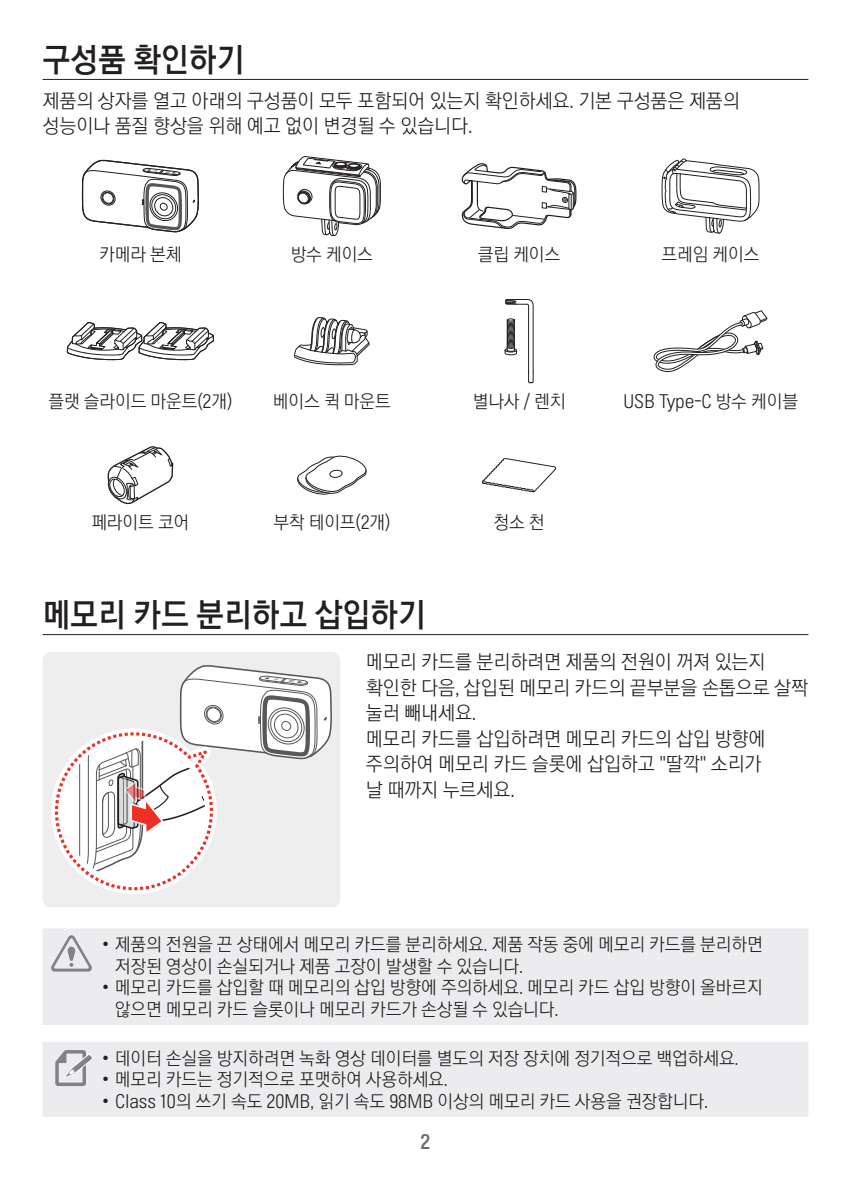
<style>
.page{position:relative;width:851px;height:1191px;background:#fff}
.page>*{position:absolute;margin:0;border:0;box-sizing:border-box;transform-origin:0 0}
.t1{font:33px "Inavi Rix Go B";letter-spacing:-.01em;color:#231f20;scale:.95 1}
.t2{font:19.5px/25.5px "Inavi Rix Go L";letter-spacing:-.01em;color:#231f20}
.t3{font:19.5px "Inavi Rix Go EB";color:#6c6d70}
.t4{font:18px/21.6px "Inavi Rix Go L";letter-spacing:-.01em;color:#231f20}
</style>
<div class="page">
<hr style="left:43px;top:79px;width:765px;height:1px;background:#231f20">
<hr style="left:43px;top:634px;width:765px;height:1px;background:#231f20">
<svg style="left:82px;top:160px;width:117px;height:72px"></svg>
<div style="left:151px;top:194px;width:25px;height:26px;border:1px solid #231f20;border-radius:12px"></div>
<div style="left:154px;top:197px;width:19px;height:20px;border:1px solid #231f20;border-radius:50%"></div>
<div style="left:160px;top:203px;width:7px;height:8px;border:1px solid #231f20;border-radius:50%"></div>
<svg style="left:283px;top:156px;width:98px;height:80px"></svg>
<svg style="left:461px;top:163px;width:115px;height:66px"></svg>
<svg style="left:661px;top:159px;width:98px;height:74px"></svg>
<svg style="left:67px;top:322px;width:147px;height:38px"></svg>
<svg style="left:294px;top:317px;width:75px;height:48px"></svg>
<svg style="left:504px;top:299px;width:29px;height:84px"></svg>
<svg style="left:653px;top:310px;width:114px;height:62px"></svg>
<svg style="left:107px;top:446px;width:66px;height:58px"></svg>
<svg style="left:297px;top:456px;width:69px;height:38px"></svg>
<svg style="left:482px;top:458px;width:74px;height:34px"></svg>
<div style="left:43px;top:652px;width:297px;height:255px;background:#eeeeef;border-radius:9px"></div>
<svg style="left:51px;top:665px;width:281px;height:229px"></svg>
<div style="left:43px;top:929px;width:765px;height:96px;background:#ececee"></div>
<svg style="left:51px;top:935px;width:41px;height:36px"></svg>
<div style="left:43px;top:1042px;width:765px;height:74px;background:#ececee"></div>
<svg style="left:54px;top:1048px;width:38px;height:39px"></svg>
<h1 class="t1" style="left:43px;top:37px;width:214px">구성품 확인하기</h1>
<p class="t2" style="left:43px;top:87px;width:698px">제품의 상자를 열고 아래의 구성품이 모두 포함되어 있는지 확인하세요. 기본 구성품은 제품의 성능이나 품질 향상을 위해 예고 없이 변경될 수 있습니다.</p>
<p class="t4" style="left:99px;top:243px;width:84px">카메라 본체</p>
<p class="t4" style="left:290px;top:243px;width:84px">방수 케이스</p>
<p class="t4" style="left:478px;top:243px;width:84px">클립 케이스</p>
<p class="t4" style="left:661px;top:243px;width:99px">프레임 케이스</p>
<p class="t4" style="left:48px;top:390px;width:185px">플랫 슬라이드 마운트(2개)</p>
<p class="t4" style="left:273px;top:390px;width:119px">베이스 퀵 마운트</p>
<p class="t4" style="left:472px;top:390px;width:94px">별나사 / 렌치</p>
<p class="t4" style="left:623px;top:390px;width:176px">USB Type-C 방수 케이블</p>
<p class="t4" style="left:91px;top:511px;width:99px">페라이트 코어</p>
<p class="t4" style="left:273px;top:511px;width:119px">부착 테이프(2개)</p>
<p class="t4" style="left:493px;top:511px;width:53px">청소 천</p>
<h1 class="t1" style="left:43px;top:592px;width:405px">메모리 카드 분리하고 삽입하기</h1>
<p class="t2" style="left:366px;top:649px;width:444px">메모리 카드를 분리하려면 제품의 전원이 꺼져 있는지 확인한 다음, 삽입된 메모리 카드의 끝부분을 손톱으로 살짝 눌러 빼내세요.<br>메모리 카드를 삽입하려면 메모리 카드의 삽입 방향에 주의하여 메모리 카드 슬롯에 삽입하고 "딸깍" 소리가<br>날 때까지 누르세요.</p>
<p class="t4" style="left:115px;top:933px;width:649px;text-indent:-13px">• 제품의 전원을 끈 상태에서 메모리 카드를 분리하세요. 제품 작동 중에 메모리 카드를 분리하면 저장된 영상이 손실되거나 제품 고장이 발생할 수 있습니다.</p>
<p class="t4" style="left:115px;top:976px;width:649px;text-indent:-13px">• 메모리 카드를 삽입할 때 메모리의 삽입 방향에 주의하세요. 메모리 카드 삽입 방향이 올바르지 않으면 메모리 카드 슬롯이나 메모리 카드가 손상될 수 있습니다.</p>
<p class="t4" style="left:102px;top:1046px;width:638px">• 데이터 손실을 방지하려면 녹화 영상 데이터를 별도의 저장 장치에 정기적으로 백업하세요.</p>
<p class="t4" style="left:102px;top:1068px;width:347px">• 메모리 카드는 정기적으로 포맷하여 사용하세요.</p>
<p class="t4" style="left:102px;top:1090px;width:607px">• Class 10의 쓰기 속도 20MB, 읽기 속도 98MB 이상의 메모리 카드 사용을 권장합니다.</p>
<p class="t3" style="left:420px;top:1128px;width:11px">2</p>
</div>
